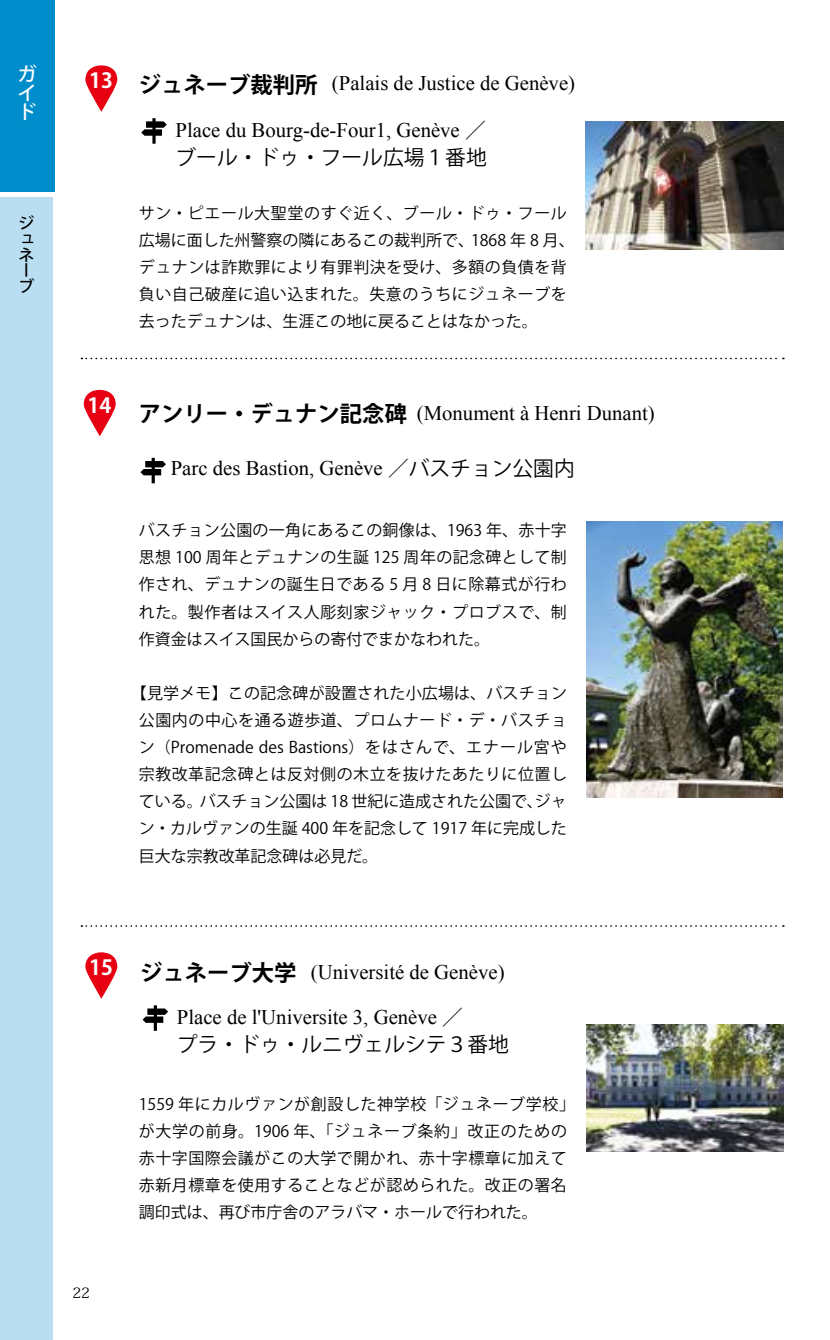
<style>
.page{position:relative;width:830px;height:1340px;background:#fff}
.page>*{position:absolute;margin:0;border:0;box-sizing:border-box;transform-origin:0 0}
.t1{font:700 22.28px "Koz Go Pr 6 N";color:#000}
.t2{font:20.7px "Times New Roman";color:#000}
.t3{font:20.7px "Koz Go Pr 6 N";color:#000}
.t4{font:700 20.7px "Koz Go Pr 6 N";color:#fff}
.t5{font:500 19.12px/19.1px "Koz Go Pr 6 N";color:#fff;text-align:justify}
.t6{font:15.97px/27px "Koz Go Pr 6 N";letter-spacing:.035em;color:#000}
.t7{font:500 15.97px/16px "Koz Go Pr 6 N";color:#000}
.t8{font:14.4px "Koz Min Pro";color:#000}
.s1{font-family:"Koz Min Pro"}
.s2{font-family:"Koz Go Pr 6 N";font-weight:700;font-size:22.28px}
.s3{font-family:"Koz Go Pr 6 N";font-weight:200}
.s4{font-family:"Koz Go Pr 6 N"}
</style>
<div class="page">
<div style="left:0;top:0;width:54px;height:191px;background:#008dcb"></div>
<div style="left:0;top:198px;width:53px;height:1141px;background:#b9ddf1"></div>
<img style="left:585px;top:122px;width:197px;height:127px">
<svg style="left:141px;top:118px;width:26px;height:26px"></svg>
<svg style="left:81px;top:358px;width:702px;height:1px"></svg>
<svg style="left:81px;top:925px;width:702px;height:1px"></svg>
<svg style="left:140px;top:458px;width:26px;height:25px"></svg>
<img style="left:586px;top:521px;width:196px;height:276px">
<svg style="left:142px;top:1005px;width:26px;height:25px"></svg>
<img style="left:586px;top:1024px;width:196px;height:127px">
<svg style="left:85px;top:65px;width:32px;height:47px"></svg>
<svg style="left:84px;top:390px;width:32px;height:46px"></svg>
<svg style="left:85px;top:952px;width:32px;height:46px"></svg>
<p class="t5" style="left:17px;top:64px;width:20px">ガイド</p>
<h1 class="t1" style="left:139px;top:72px;width:180px">ジュネーブ裁判所</h1>
<p class="t2" style="left:175px;top:116px;width:311px">Place du Bourg-de-Four1, Genève <span class="s1">／</span></p>
<p class="t3" style="left:175px;top:146px;width:312px">ブール・ドゥ・フール広場１番地</p>
<p class="t4" style="left:89px;top:69px;width:25px">13</p>
<p class="t2" style="left:332px;top:69px;width:244px">(Palais de Justice de Genève)</p>
<p class="t7" style="left:18px;top:215px;width:17px">ジュネーブ</p>
<p class="t4" style="left:88px;top:393px;width:25px">14</p>
<p class="t6" style="left:139px;top:200px;width:437px">サン・ピエール大聖堂のすぐ近く、ブール・ドゥ・フール広場に面した州警察の隣にあるこの裁判所で、1868 年 8 月、デュナンは詐欺罪により有罪判決を受け、多額の負債を背負い自己破産に追い込まれた。失意のうちにジュネーブを去ったデュナンは、生涯この地に戻ることはなかった。</p>
<p class="t2" style="left:139px;top:399px;width:517px"><span class="s2">アンリー・デュナン記念碑</span> (Monument à Henri Dunant)</p>
<p class="t2" style="left:171px;top:454px;width:405px">Parc des Bastion, Genève <span class="s3">／</span><span class="s4">バスチョン公園内</span></p>
<p class="t6" style="left:139px;top:517px;width:429px;text-align:justify">バスチョン公園の一角にあるこの銅像は、1963 年、赤十字思想 100 周年とデュナンの生誕 125 周年の記念碑として制作され、デュナンの誕生日である 5 月 8 日に除幕式が行われた。製作者はスイス人彫刻家ジャック・プロブスで、制作資金はスイス国民からの寄付でまかなわれた。</p>
<p class="t6" style="left:139px;top:680px;width:429px;text-align:justify;text-indent:-8px">【見学メモ】この記念碑が設置された小広場は、バスチョン公園内の中心を通る遊歩道、プロムナード・デ・バスチョン（Promenade des Bastions）をはさんで、エナール宮や宗教改革記念碑とは反対側の木立を抜けたあたりに位置している。バスチョン公園は 18 世紀に造成された公園で、ジャン・カルヴァンの生誕 400 年を記念して 1917 年に完成した巨大な宗教改革記念碑は必見だ。</p>
<p class="t4" style="left:89px;top:956px;width:25px">15</p>
<p class="t8" style="left:72px;top:1282px;width:19px">22</p>
<h1 class="t1" style="left:140px;top:960px;width:158px">ジュネーブ大学</h1>
<p class="t2" style="left:177px;top:1003px;width:287px">Place de l'Universite 3, Genève <span class="s1">／</span></p>
<p class="t3" style="left:177px;top:1033px;width:333px">プラ・ドゥ・ルニヴェルシテ３番地</p>
<p class="t2" style="left:311px;top:958px;width:195px">(Université de Genève)</p>
<p class="t6" style="left:139px;top:1090px;width:437px">1559 年にカルヴァンが創設した神学校「ジュネーブ学校」が大学の前身。1906 年、「ジュネーブ条約」改正のための赤十字国際会議がこの大学で開かれ、赤十字標章に加えて赤新月標章を使用することなどが認められた。改正の署名調印式は、再び市庁舎のアラバマ・ホールで行われた。</p>
</div>
